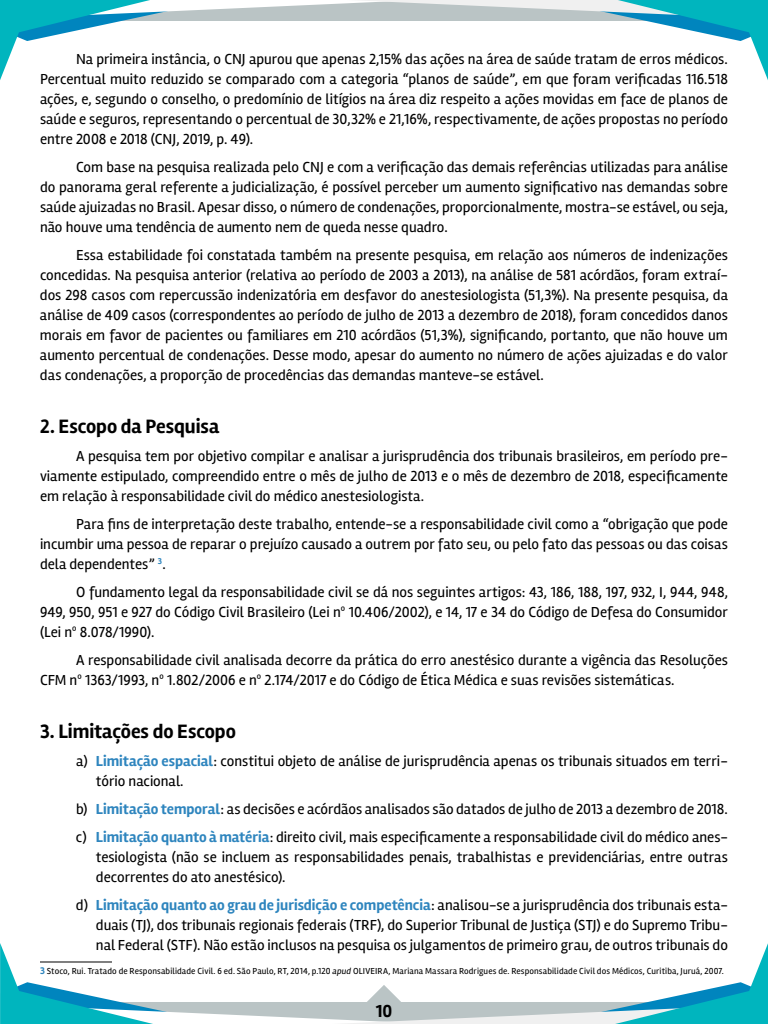
<style>
.page{position:relative;width:768px;height:1024px;background:#fff}
.page>*{position:absolute;margin:0;border:0;box-sizing:border-box;transform-origin:0 0}
.t1{font:700 20px "Rambla";color:#000}
.t2{font:700 18px "Rambla";color:#000}
.t3{font:15px/20px "Rambla";color:#000;text-align:justify}
.t4{font:9px "Rambla";letter-spacing:.01em;color:#000}
.s1{font-weight:700;color:#2e85be}
.s2{font-weight:700;font-size:10px;color:#2e85be}
.s3{font-style:italic}
</style>
<div class="page">
<svg style="left:0;top:943px;width:768px;height:81px"></svg>
<svg style="left:0;top:0;width:768px;height:80px"></svg>
<hr style="left:40px;top:961px;width:72px;height:1px;background:#000">
<p class="t3" style="left:40px;top:49px;width:689px;text-indent:36px">Na primeira instância, o CNJ apurou que apenas 2,15% das ações na área de saúde tratam de erros médicos.<br>Percentual muito reduzido se comparado com a categoria “planos de saúde”, em que foram verificadas 116.518 ações, e, segundo o conselho, o predomínio de litígios na área diz respeito a ações movidas em face de planos de saúde e seguros, representando o percentual de 30,32% e 21,16%, respectivamente, de ações propostas no período entre 2008 e 2018 (CNJ, 2019, p. 49).</p>
<p class="t3" style="left:40px;top:157px;width:690px;text-indent:36px">Com base na pesquisa realizada pelo CNJ e com a verificação das demais referências utilizadas para análise do panorama geral referente a judicialização, é possível perceber um aumento significativo nas demandas sobre saúde ajuizadas no Brasil. Apesar disso, o número de condenações, proporcionalmente, mostra-se estável, ou seja, não houve uma tendência de aumento nem de queda nesse quadro.</p>
<p class="t3" style="left:40px;top:245px;width:690px;text-indent:36px">Essa estabilidade foi constatada também na presente pesquisa, em relação aos números de indenizações concedidas. Na pesquisa anterior (relativa ao período de 2003 a 2013), na análise de 581 acórdãos, foram extraí&shy;dos 298 casos com repercussão indenizatória em desfavor do anestesiologista (51,3%). Na presente pesquisa, da análise de 409 casos (correspondentes ao período de julho de 2013 a dezembro de 2018), foram concedidos danos morais em favor de pacientes ou familiares em 210 acórdãos (51,3%), significando, portanto, que não houve um aumento percentual de condenações. Desse modo, apesar do aumento no número de ações ajuizadas e do valor das condenações, a proporção de procedências das demandas manteve-se estável.</p>
<h1 class="t1" style="left:40px;top:414px;width:181px">2. Escopo da Pesquisa</h1>
<p class="t3" style="left:40px;top:446px;width:689px;text-indent:36px">A pesquisa tem por objetivo compilar e analisar a jurisprudência dos tribunais brasileiros, em período pre&shy;viamente estipulado, compreendido entre o mês de julho de 2013 e o mês de dezembro de 2018, especificamente em relação à responsabilidade civil do médico anestesiologista.</p>
<p class="t3" style="left:40px;top:514px;width:690px;text-indent:36px">Para fins de interpretação deste trabalho, entende-se a responsabilidade civil como a “obrigação que pode incumbir uma pessoa de reparar o prejuízo causado a outrem por fato seu, ou pelo fato das pessoas ou das coisas dela dependentes” <sup>3</sup>.</p>
<p class="t3" style="left:40px;top:582px;width:689px;text-indent:36px">O fundamento legal da responsabilidade civil se dá nos seguintes artigos: 43, 186, 188, 197, 932, I, 944, 948, 949, 950, 951 e 927 do Código Civil Brasileiro (Lei nº 10.406/2002), e 14, 17 e 34 do Código de Defesa do Consumidor (Lei nº 8.078/1990).</p>
<p class="t3" style="left:40px;top:650px;width:689px;text-indent:36px">A responsabilidade civil analisada decorre da prática do erro anestésico durante a vigência das Resoluções<br>CFM nº 1363/1993, nº 1.802/2006 e nº 2.174/2017 e do Código de Ética Médica e suas revisões sistemáticas.</p>
<h1 class="t1" style="left:40px;top:719px;width:197px">3. Limitações do Escopo</h1>
<p class="t3" style="left:96px;top:751px;width:633px;text-indent:-20px">a) <span class="s1">Limitação espacial</span>: constitui objeto de análise de jurisprudência apenas os tribunais situados em terri&shy;tório nacional.</p>
<p class="t3" style="left:76px;top:795px;width:654px;line-height:28px">b) <span class="s1">Limitação temporal</span>: as decisões e acórdãos analisados são datados de julho de 2013 a dezembro de 2018. c) <span class="s1">Limitação quanto à matéria</span>: direito civil, mais especificamente a responsabilidade civil do médico anes-</p>
<p class="t3" style="left:96px;top:847px;width:634px">tesiologista (não se incluem as responsabilidades penais, trabalhistas e previdenciárias, entre outras decorrentes do ato anestésico).</p>
<p class="t3" style="left:96px;top:895px;width:633px;text-indent:-20px">d) <span class="s1">Limitação quanto ao grau de jurisdição e competência</span>: analisou-se a jurisprudência dos tribunais esta&shy;duais (TJ), dos tribunais regionais federais (TRF), do Superior Tribunal de Justiça (STJ) e do Supremo Tribu&shy;nal Federal (STF). Não estão inclusos na pesquisa os julgamentos de primeiro grau, de outros tribunais do</p>
<p class="t4" style="left:40px;top:966px;width:685px"><span class="s2">3</span> Stoco, Rui. Tratado de Responsabilidade Civil. 6 ed. São Paulo, RT, 2014, p.120 <span class="s3">apud</span> OLIVEIRA, Mariana Massara Rodrigues de. Responsabilidade Civil dos Médicos, Curitiba, Juruá, 2007.</p>
<p class="t2" style="left:376px;top:1000px;width:18px">10</p>
</div>
